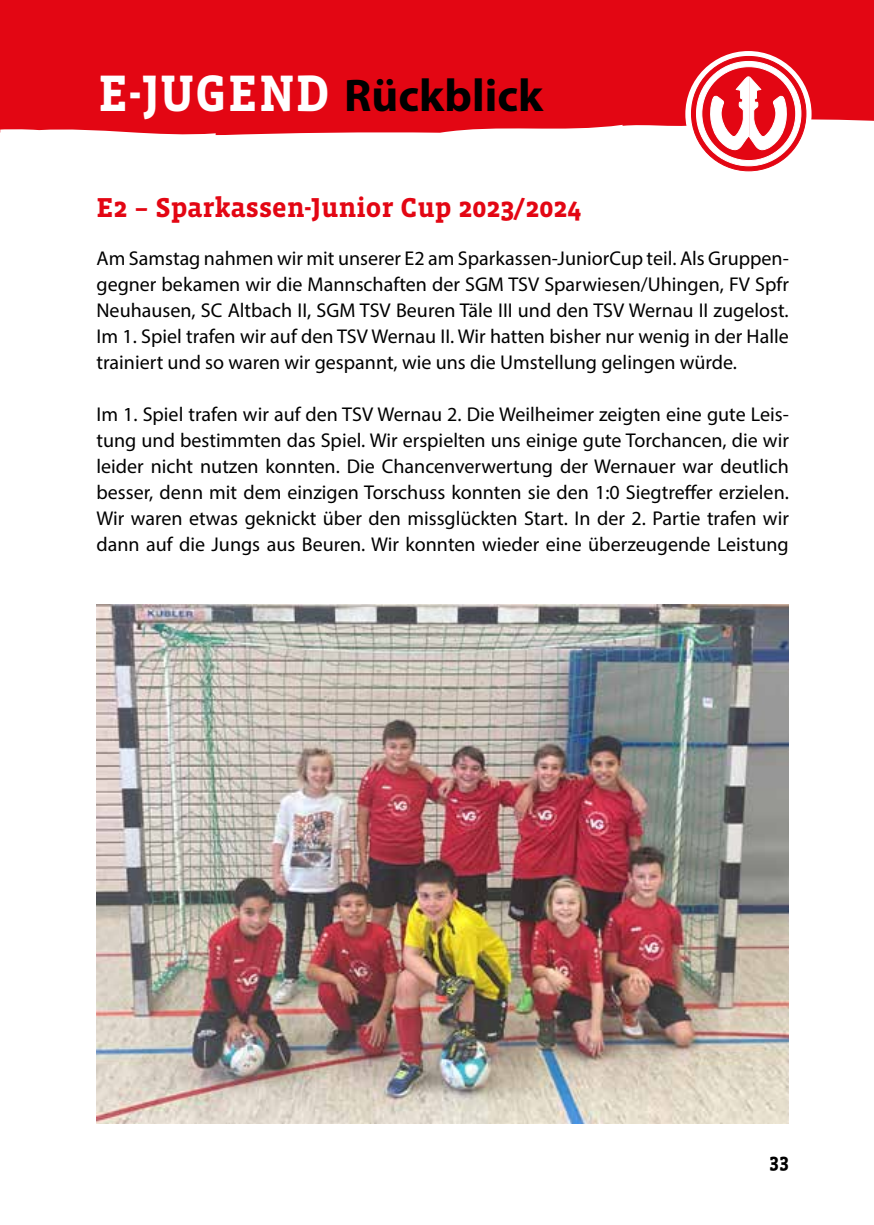
<style>
.page{position:relative;width:874px;height:1225px;background:#fff}
.page>*{position:absolute;margin:0;border:0;box-sizing:border-box;transform-origin:0 0}
.t1{font:700 46px "Myriad Pro";color:#000}
.t2{font:700 28px "Vista Slab OTCE";color:#e30613}
.t3{font:700 20.6px "Vista Slab OTCE";color:#000;scale:.92 1}
.t4{font:20px/26px "Myriad Pro";color:#000;text-align:justify}
.s1{font-family:"Vista Slab OTCE";font-size:52.4px;color:#fff}
</style>
<div class="page">
<div style="left:0;top:0;width:873px;height:56px;background:#e30613"></div>
<div style="left:685px;top:51px;width:126px;height:126px;background:#fff;border-radius:50%"></div>
<img style="left:96px;top:604px;width:692px;height:519px">
<svg style="left:0;top:56px;width:873px;height:115px"></svg>
<h1 class="t1" style="left:98px;top:66px;width:446px"><span class="s1">E-JUGEND</span> Rückblick</h1>
<h2 class="t2" style="left:96px;top:191px;width:486px">E2 – Sparkassen-Junior Cup 2023/2024</h2>
<p class="t4" style="left:96px;top:245px;width:693px">Am Samstag nahmen wir mit unserer E2 am Sparkassen-JuniorCup teil. Als Gruppen&shy;gegner bekamen wir die Mannschaften der SGM TSV Sparwiesen/Uhingen, FV Spfr Neuhausen, SC Altbach II, SGM TSV Beuren Täle III und den TSV Wernau II zugelost.<br>Im 1. Spiel trafen wir auf den TSV Wernau II. Wir hatten bisher nur wenig in der Halle trainiert und so waren wir gespannt, wie uns die Umstellung gelingen würde.</p>
<p class="t4" style="left:96px;top:401px;width:693px">Im 1. Spiel trafen wir auf den TSV Wernau 2. Die Weilheimer zeigten eine gute Leis&shy;tung und bestimmten das Spiel. Wir erspielten uns einige gute Torchancen, die wir leider nicht nutzen konnten. Die Chancenverwertung der Wernauer war deutlich besser, denn mit dem einzigen Torschuss konnten sie den 1:0 Siegtreffer erzielen.<br>Wir waren etwas geknickt über den missglückten Start. In der 2. Partie trafen wir dann auf die Jungs aus Beuren. Wir konnten wieder eine überzeugende Leistung</p>
<p class="t3" style="left:769px;top:1149px;width:23px">33</p>
</div>
